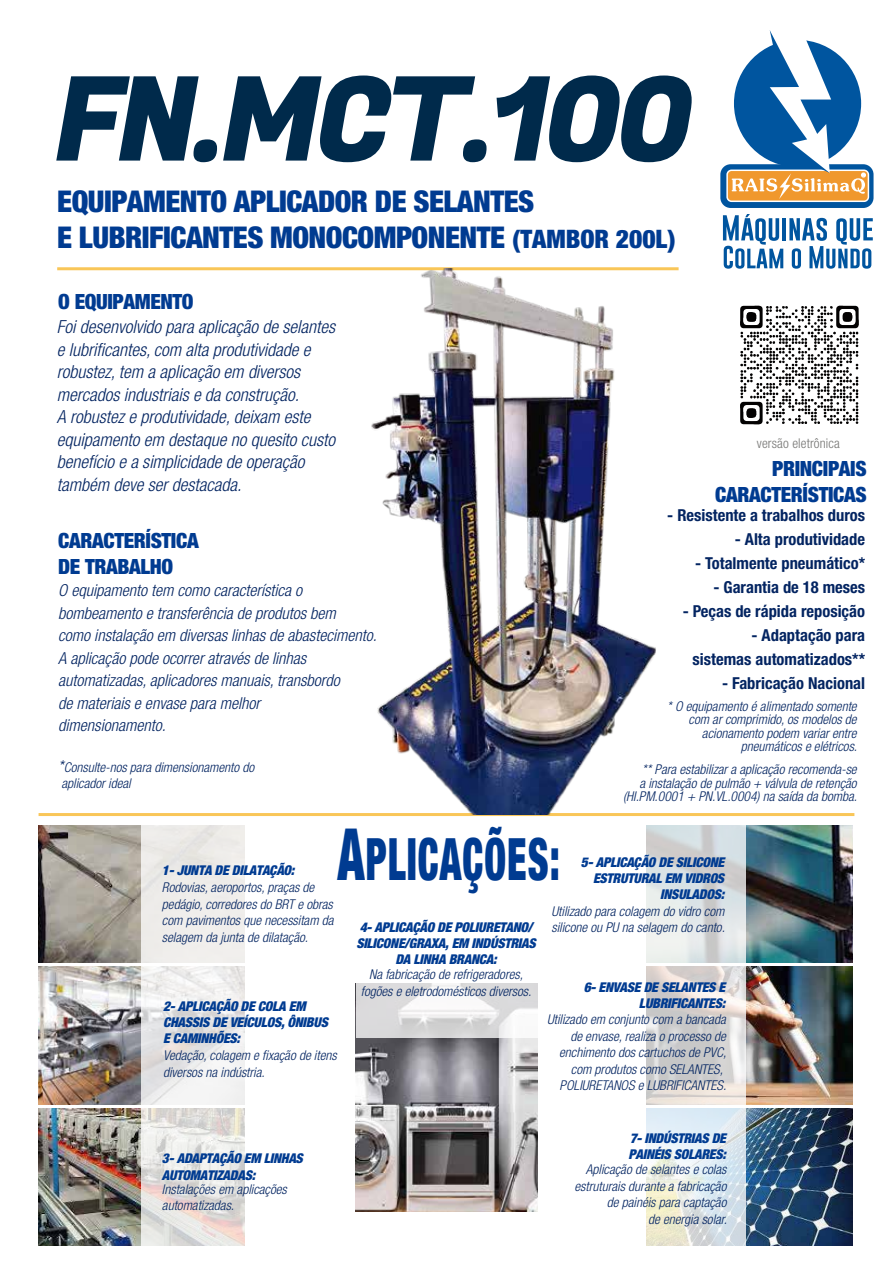
<style>
.page{position:relative;width:893px;height:1263px;background:#fff}
.page>*{position:absolute;margin:0;border:0;box-sizing:border-box;transform-origin:0 0}
.t1{font:117px "Fugaz One";letter-spacing:-.045em;color:#002a4b}
.t2{font:900 condensed 58.5px "Helvetica Neue LT Std";letter-spacing:.025em;color:#003b91;scale:.67 1}
.t3{font:900 condensed 30px/36px "Helvetica Neue LT Std";letter-spacing:-.015em;color:#003b91}
.t4{font:900 condensed 21px/25.2px "Helvetica Neue LT Std";letter-spacing:-.015em;color:#003b91}
.t5{font:italic 300 condensed 18px/22.5px "Helvetica Neue LT Std";color:#032461}
.t6{font:italic 300 condensed 16.5px/22.5px "Helvetica Neue LT Std";color:#032461}
.t7{font:700 condensed 16.5px/24px "Helvetica Neue LT Std";color:#032461;text-align:right}
.t8{font:italic 300 condensed 13.5px/16.5px "Helvetica Neue LT Std";color:#032461}
.t9{font:italic 900 condensed 13.5px/16.2px "Helvetica Neue LT Std";letter-spacing:-.015em;color:#003b91}
.t10{font:300 condensed 13.5px "Helvetica Neue LT Std";letter-spacing:.01em;color:#767674}
.s1{font-size:25.5px}
.s2{font-size:16.5px}
.s3{font-size:72px}
</style>
<div class="page">
<svg style="left:720px;top:164px;width:153px;height:44px"></svg>
<div style="left:726px;top:170px;width:143px;height:32px;border:2px solid #fff;border-radius:4px"></div>
<svg style="left:732px;top:30px;width:134px;height:169px"></svg>
<hr style="left:782px;top:218px;width:4px;height:22px;background:#00559f">
<svg style="left:723px;top:214px;width:60px;height:55px"></svg>
<svg style="left:789px;top:218px;width:84px;height:51px"></svg>
<hr style="left:57px;top:267px;width:622px;height:3px;background:#f9c658">
<hr style="left:39px;top:813px;width:815px;height:3px;background:#f9c658">
<img style="left:39px;top:825px;width:103px;height:138px">
<img style="left:39px;top:967px;width:103px;height:137px">
<img style="left:746px;top:825px;width:106px;height:138px">
<img style="left:746px;top:967px;width:106px;height:137px">
<img style="left:746px;top:1108px;width:106px;height:138px">
<img style="left:39px;top:1108px;width:103px;height:138px">
<svg style="left:142px;top:825px;width:604px;height:421px"></svg>
<img style="left:356px;top:1038px;width:181px;height:173px">
<svg style="left:356px;top:933px;width:181px;height:105px"></svg>
<svg style="left:740px;top:305px;width:119px;height:120px"></svg>
<img style="left:346px;top:269px;width:330px;height:545px">
<h1 class="t1" style="left:54px;top:38px;width:641px">FN.MCT.100</h1>
<h3 class="t3" style="left:57px;top:183px;width:620px">EQUIPAMENTO APLICADOR DE SELANTES<br>E LUBRIFICANTES MONOCOMPONENTE <span class="s1">(TAMBOR 200L)</span></h3>
<h3 class="t4" style="left:58px;top:289px;width:137px">O EQUIPAMENTO</h3>
<p class="t5" style="left:57px;top:316px;width:280px">Foi desenvolvido para aplicação de selantes e lubrificantes, com alta produtividade e robustez, tem a aplicação em diversos mercados industriais e da construção.<br>A robustez e produtividade, deixam este equipamento em destaque no quesito custo benefício e a simplicidade de operação também deve ser destacada.</p>
<h3 class="t4" style="left:58px;top:528px;width:142px">CARACTERÍSTICA<br>DE TRABALHO</h3>
<p class="t6" style="left:58px;top:579px;width:320px">O equipamento tem como característica o bombeamento e transferência de produtos bem<br>como instalação em diversas linhas de abastecimento.<br>A aplicação pode ocorrer através de linhas automatizadas, aplicadores manuais, transbordo<br>de materiais e envase para melhor<br>dimensionamento.</p>
<p class="t8" style="left:58px;top:759px;width:197px"><span class="s2">*</span>Consulte-nos para dimensionamento do aplicador ideal</p>
<p class="t10" style="left:757px;top:436px;width:84px">versão eletrônica</p>
<h3 class="t4" style="left:715px;top:456px;width:153px;text-align:right">PRINCIPAIS<br>CARACTERÍSTICAS</h3>
<p class="t7" style="left:667px;top:503px;width:199px">- Resistente a trabalhos duros</p>
<p class="t7" style="left:735px;top:527px;width:132px">- Alta produtividade</p>
<p class="t7" style="left:695px;top:551px;width:172px">- Totalmente pneumático*</p>
<p class="t7" style="left:713px;top:575px;width:153px">- Garantia de 18 meses</p>
<p class="t7" style="left:683px;top:599px;width:184px">- Peças de rápida reposição</p>
<p class="t7" style="left:693px;top:623px;width:174px">- Adaptação para sistemas automatizados**</p>
<p class="t7" style="left:722px;top:671px;width:145px">- Fabricação Nacional</p>
<p class="t8" style="left:667px;top:699px;width:191px;line-height:13.5px;text-align:right">* O equipamento é alimentado somente com ar comprimido, os modelos de acionamento podem variar entre pneumáticos e elétricos.</p>
<p class="t8" style="left:623px;top:763px;width:235px;line-height:13.5px;text-align:right">** Para estabilizar a aplicação recomenda-se<br>a instalação de pulmão + válvula de retenção (HI.PM.0001 + PN.VL.0004) na saída da bomba.</p>
<h2 class="t2" style="left:338px;top:823px;width:333px"><span class="s3">A</span>PLICAÇÕES:</h2>
<p class="t9" style="left:581px;top:854px;width:145px;text-align:right">5- APLICAÇÃO DE SILICONE<br>ESTRUTURAL EM VIDROS<br>INSULADOS:</p>
<p class="t8" style="left:551px;top:903px;width:175px">Utilizado para colagem do vidro com silicone ou PU na selagem do canto.</p>
<p class="t9" style="left:162px;top:862px;width:134px">1- JUNTA DE DILATAÇÃO:</p>
<p class="t8" style="left:162px;top:879px;width:173px">Rodovias, aeroportos, praças de pedágio, corredores do BRT e obras com pavimentos que necessitam da selagem da junta de dilatação.</p>
<p class="t9" style="left:356px;top:919px;width:181px;text-align:center">4- APLICAÇÃO DE POLIURETANO/<br>SILICONE/GRAXA, EM INDÚSTRIAS<br>DA LINHA BRANCA:</p>
<p class="t8" style="left:361px;top:967px;width:172px;text-align:center">Na fabricação de refrigeradores, fogões e eletrodomésticos diversos.</p>
<p class="t9" style="left:584px;top:979px;width:143px;text-align:right">6- ENVASE DE SELANTES E<br>LUBRIFICANTES:</p>
<p class="t8" style="left:547px;top:1012px;width:181px;text-align:right">Utilizado em conjunto com a bancada de envase, realiza o processo de enchimento dos cartuchos de PVC, com produtos como SELANTES,<br>POLIURETANOS e LUBRIFICANTES.</p>
<p class="t9" style="left:628px;top:1130px;width:99px">7- INDÚSTRIAS DE<br>PAINÉIS SOLARES:</p>
<p class="t8" style="left:574px;top:1162px;width:154px;text-align:right">Aplicação de selantes e colas estruturais durante a fabricação de painéis para captação<br>de energia solar.</p>
<p class="t9" style="left:163px;top:998px;width:166px">2- APLICAÇÃO DE COLA EM<br>CHASSIS DE VEÍCULOS, ÔNIBUS<br>E CAMINHÕES:</p>
<p class="t8" style="left:163px;top:1047px;width:175px">Vedação, colagem e fixação de itens diversos na indústria.</p>
<p class="t9" style="left:162px;top:1150px;width:142px">3- ADAPTAÇÃO EM LINHAS<br>AUTOMATIZADAS:</p>
<p class="t8" style="left:162px;top:1181px;width:126px">Instalações em aplicações automatizadas.</p>
</div>
